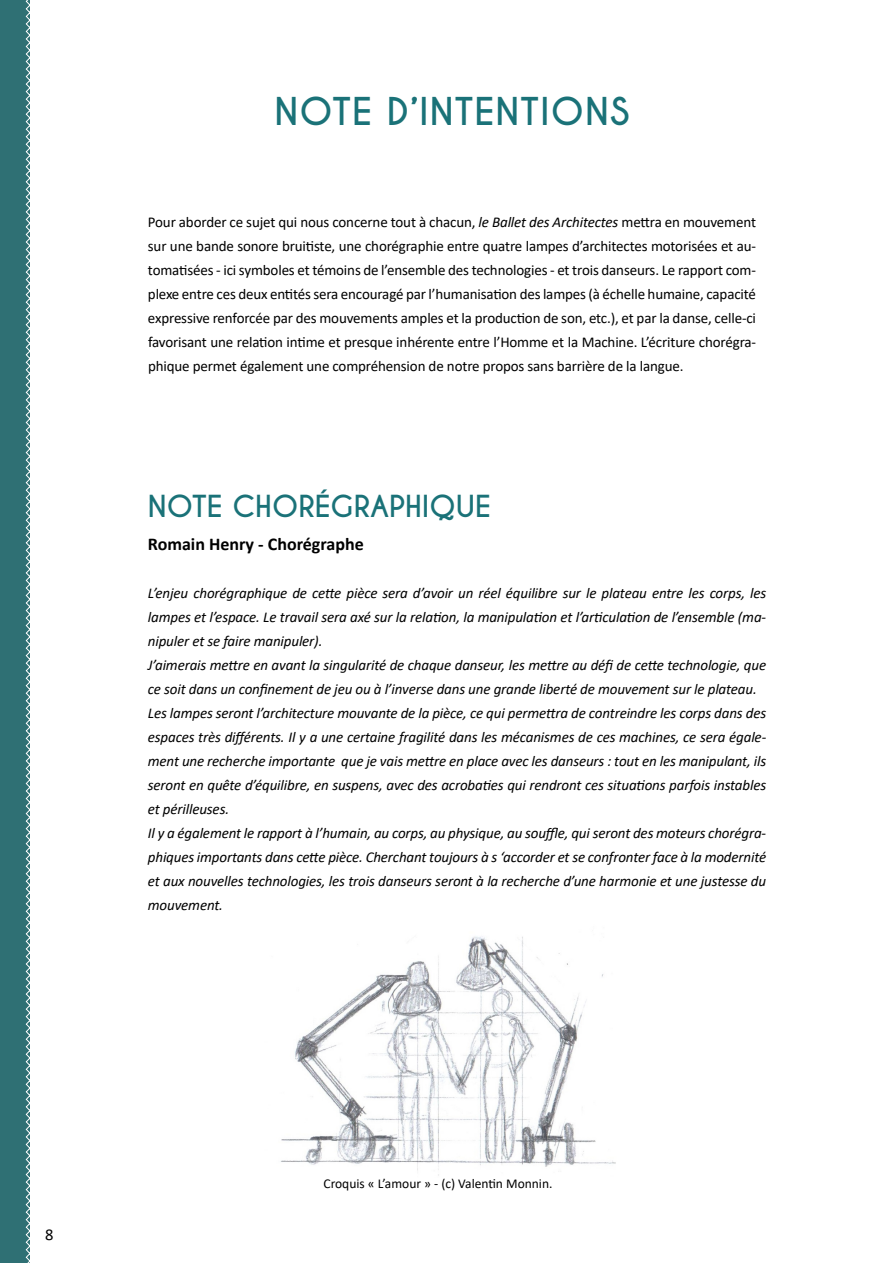
<style>
.page{position:relative;width:893px;height:1263px;background:#fff}
.page>*{position:absolute;margin:0;border:0;box-sizing:border-box;transform-origin:0 0}
.t1{font:700 36px "Caviar Dreams";letter-spacing:.03em;color:#1a7278}
.t2{font:700 28.5px "Caviar Dreams";color:#1a7278}
.t3{font:700 18px "Calibri";color:#000}
.t4{font:16.5px "Calibri";color:#000}
.t5{font:italic 15px/24px "Calibri";letter-spacing:-.01em;color:#000}
.t6{font:15px/24px "Calibri";letter-spacing:-.01em;color:#000;text-align:justify}
.t7{font:13.5px "Calibri";color:#000}
.s1{font-style:italic}
</style>
<div class="page">
<img style="left:280px;top:936px;width:336px;height:240px">
<div style="left:0;top:0;width:30px;height:1263px;background:#2f7074"></div>
<svg style="left:25px;top:0;width:5px;height:1263px"></svg>
<h1 class="t1" style="left:275px;top:90px;width:356px">NOTE D’INTENTIONS</h1>
<p class="t6" style="left:148px;top:209px;width:610px">Pour aborder ce sujet qui nous concerne tout à chacun, <span class="s1">le Ballet des Architectes</span> mettra en mouvement sur une bande sonore bruitiste, une chorégraphie entre quatre lampes d’architectes motorisées et au&shy;tomatisées - ici symboles et témoins de l’ensemble des technologies - et trois danseurs. Le rapport com&shy;plexe entre ces deux entités sera encouragé par l’humanisation des lampes (à échelle humaine, capacité expressive renforcée par des mouvements amples et la production de son, etc.), et par la danse, celle-ci favorisant une relation intime et presque inhérente entre l’Homme et la Machine. L’écriture chorégra&shy;phique permet également une compréhension de notre propos sans barrière de la langue.</p>
<h2 class="t2" style="left:148px;top:489px;width:345px">NOTE CHORÉGRAPHIQUE</h2>
<p class="t3" style="left:148px;top:532px;width:217px">Romain Henry - Chorégraphe</p>
<p class="t5" style="left:148px;top:581px;width:620px">L’enjeu chorégraphique de cette pièce sera d’avoir un réel équilibre sur le plateau entre les corps, les lampes et l’espace. Le travail sera axé sur la relation, la manipulation et l’articulation de l’ensemble (ma&shy;nipuler et se faire manipuler).<br>J’aimerais mettre en avant la singularité de chaque danseur, les mettre au défi de cette technologie, que ce soit dans un confinement de jeu ou à l’inverse dans une grande liberté de mouvement sur le plateau.<br>Les lampes seront l’architecture mouvante de la pièce, ce qui permettra de contreindre les corps dans des espaces très différents. Il y a une certaine fragilité dans les mécanismes de ces machines, ce sera égale&shy;ment une recherche importante que je vais mettre en place avec les danseurs : tout en les manipulant, ils seront en quête d’équilibre, en suspens, avec des acrobaties qui rendront ces situations parfois instables et périlleuses.<br>Il y a également le rapport à l’humain, au corps, au physique, au souffle, qui seront des moteurs chorégra&shy;phiques importants dans cette pièce. Cherchant toujours à s ‘accorder et se confronter face à la modernité et aux nouvelles technologies, les trois danseurs seront à la recherche d’une harmonie et une justesse du mouvement.</p>
<p class="t4" style="left:45px;top:1223px;width:10px">8</p>
<p class="t7" style="left:323px;top:1174px;width:231px">Croquis « L’amour » - (c) Valentin Monnin.</p>
</div>
